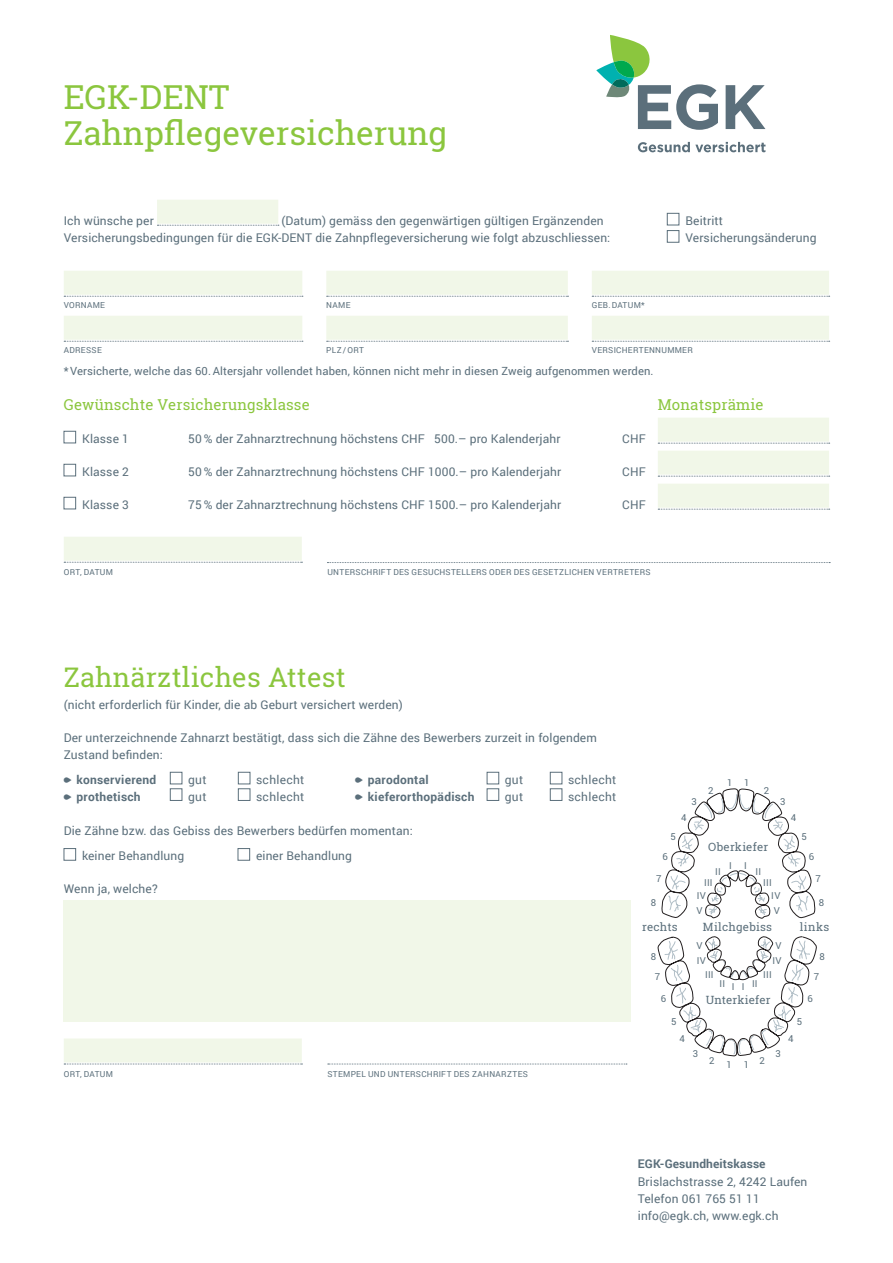
<style>
.page{position:relative;width:893px;height:1263px;background:#fff}
.page>*{position:absolute;margin:0;border:0;box-sizing:border-box;transform-origin:0 0}
.t1{font:33px/36px "Roboto Slab";color:#8bc63e}
.t2{font:27px "Roboto Slab";letter-spacing:.01em;color:#8bc63e}
.t3{font:15px "Roboto Slab";letter-spacing:.01em;color:#8bc63e}
.t4{font:12px/17.2px "Roboto";letter-spacing:.01em;color:#5b6f7b}
.t5{font:700 12px "Roboto";letter-spacing:.02em;color:#5b6f7b}
.t6{font:11.55px "Roboto Slab";letter-spacing:.02em;color:#5b6f7b}
.t7{font:11.25px "Roboto";letter-spacing:.01em;color:#5b6f7b}
.t8{font:9.6px "Roboto";letter-spacing:.015em;color:#5b6f7b}
.t9{font:8.25px "Roboto";letter-spacing:.035em;color:#5b6f7b}
.s1{font-family:"EGK";font-weight:400}
</style>
<div class="page">
<div style="left:64px;top:900px;width:567px;height:122px;background:#f1f7e8"></div>
<svg style="left:157px;top:225px;width:122px;height:1px"></svg>
<div style="left:157px;top:200px;width:121px;height:24px;background:#f1f7e8"></div>
<div style="left:667px;top:213px;width:12px;height:12px;border:1px solid #5b6f7b"></div>
<div style="left:667px;top:230px;width:12px;height:12px;border:1px solid #5b6f7b"></div>
<svg style="left:658px;top:443px;width:172px;height:1px"></svg>
<svg style="left:658px;top:476px;width:172px;height:1px"></svg>
<svg style="left:658px;top:509px;width:172px;height:1px"></svg>
<div style="left:64px;top:431px;width:12px;height:12px;border:1px solid #5b6f7b"></div>
<div style="left:658px;top:418px;width:171px;height:24px;background:#f1f7e8"></div>
<div style="left:64px;top:464px;width:12px;height:12px;border:1px solid #5b6f7b"></div>
<div style="left:658px;top:451px;width:171px;height:24px;background:#f1f7e8"></div>
<div style="left:64px;top:497px;width:12px;height:12px;border:1px solid #5b6f7b"></div>
<div style="left:658px;top:484px;width:171px;height:24px;background:#f1f7e8"></div>
<svg style="left:657px;top:788px;width:160px;height:269px"></svg>
<div style="left:64px;top:848px;width:12px;height:12px;border:1px solid #5b6f7b"></div>
<div style="left:238px;top:848px;width:12px;height:12px;border:1px solid #5b6f7b"></div>
<svg style="left:327px;top:562px;width:503px;height:1px"></svg>
<svg style="left:328px;top:1064px;width:299px;height:1px"></svg>
<svg style="left:64px;top:562px;width:238px;height:1px"></svg>
<div style="left:64px;top:537px;width:238px;height:24px;background:#f1f7e8"></div>
<svg style="left:64px;top:1063px;width:238px;height:1px"></svg>
<div style="left:64px;top:1038px;width:238px;height:24px;background:#f1f7e8"></div>
<div style="left:170px;top:772px;width:12px;height:12px;border:1px solid #5b6f7b"></div>
<div style="left:238px;top:772px;width:12px;height:12px;border:1px solid #5b6f7b"></div>
<div style="left:170px;top:788px;width:12px;height:13px;border:1px solid #5b6f7b"></div>
<div style="left:238px;top:788px;width:12px;height:13px;border:1px solid #5b6f7b"></div>
<div style="left:487px;top:772px;width:12px;height:12px;border:1px solid #5b6f7b"></div>
<div style="left:550px;top:772px;width:12px;height:12px;border:1px solid #5b6f7b"></div>
<div style="left:487px;top:788px;width:12px;height:13px;border:1px solid #5b6f7b"></div>
<div style="left:550px;top:788px;width:12px;height:13px;border:1px solid #5b6f7b"></div>
<svg style="left:64px;top:296px;width:239px;height:1px"></svg>
<svg style="left:327px;top:296px;width:241px;height:1px"></svg>
<svg style="left:592px;top:296px;width:238px;height:1px"></svg>
<svg style="left:64px;top:341px;width:239px;height:1px"></svg>
<svg style="left:327px;top:341px;width:241px;height:1px"></svg>
<svg style="left:592px;top:341px;width:238px;height:1px"></svg>
<div style="left:64px;top:271px;width:238px;height:24px;background:#f1f7e8"></div>
<div style="left:326px;top:271px;width:242px;height:24px;background:#f1f7e8"></div>
<div style="left:592px;top:271px;width:237px;height:24px;background:#f1f7e8"></div>
<div style="left:64px;top:316px;width:238px;height:24px;background:#f1f7e8"></div>
<div style="left:326px;top:316px;width:242px;height:24px;background:#f1f7e8"></div>
<div style="left:592px;top:316px;width:237px;height:24px;background:#f1f7e8"></div>
<svg style="left:596px;top:35px;width:122px;height:95px"></svg>
<svg style="left:726px;top:85px;width:39px;height:44px"></svg>
<svg style="left:638px;top:142px;width:127px;height:10px"></svg>
<h1 class="t1" style="left:64px;top:78px;width:385px">EGK-DENT<br>Zahnpflegeversicherung</h1>
<p class="t4" style="left:64px;top:212px;width:548px;text-indent:218px">(Datum) gemäss den gegenwärtigen gültigen Ergänzenden<br>Versicherungsbedingungen für die EGK-DENT die Zahnpflegeversicherung wie folgt abzuschliessen:</p>
<p class="t4" style="left:685px;top:212px;width:133px">Beitritt<br>Versicherungsänderung</p>
<p class="t4" style="left:64px;top:212px;width:92px">Ich wünsche per</p>
<p class="t9" style="left:64px;top:299px;width:43px">VORNAME</p>
<p class="t9" style="left:326px;top:299px;width:26px">NAME</p>
<p class="t9" style="left:592px;top:299px;width:55px">GEB.DATUM*</p>
<p class="t9" style="left:64px;top:344px;width:40px">ADRESSE</p>
<p class="t9" style="left:326px;top:344px;width:39px">PLZ/ORT</p>
<p class="t9" style="left:592px;top:344px;width:103px">VERSICHERTENNUMMER</p>
<p class="t7" style="left:64px;top:363px;width:591px">* Versicherte, welche das 60.Altersjahr vollendet haben, können nicht mehr in diesen Zweig aufgenommen werden.</p>
<p class="t3" style="left:64px;top:394px;width:248px">Gewünschte Versicherungsklasse</p>
<p class="t3" style="left:658px;top:394px;width:107px">Monatsprämie</p>
<p class="t4" style="left:82px;top:430px;width:48px">Klasse 1</p>
<p class="t4" style="left:188px;top:430px;width:374px">50% der Zahnarztrechnung höchstens CHF 500.– pro Kalenderjahr</p>
<p class="t4" style="left:622px;top:430px;width:25px">CHF</p>
<p class="t4" style="left:82px;top:463px;width:48px">Klasse 2</p>
<p class="t4" style="left:188px;top:463px;width:374px">50% der Zahnarztrechnung höchstens CHF 1000.– pro Kalenderjahr</p>
<p class="t4" style="left:622px;top:463px;width:25px">CHF</p>
<p class="t4" style="left:82px;top:496px;width:48px">Klasse 3</p>
<p class="t4" style="left:188px;top:496px;width:374px">75% der Zahnarztrechnung höchstens CHF 1500.– pro Kalenderjahr</p>
<p class="t4" style="left:622px;top:496px;width:25px">CHF</p>
<p class="t9" style="left:64px;top:566px;width:51px">ORT, DATUM</p>
<p class="t9" style="left:327px;top:566px;width:325px">UNTERSCHRIFT DES GESUCHSTELLERS ODER DES GESETZLICHEN VERTRETERS</p>
<h2 class="t2" style="left:64px;top:659px;width:283px">Zahnärztliches Attest</h2>
<p class="t4" style="left:64px;top:696px;width:341px">(nicht erforderlich für Kinder, die ab Geburt versichert werden)</p>
<p class="t4" style="left:64px;top:728px;width:535px">Der unterzeichnende Zahnarzt bestätigt, dass sich die Zähne des Bewerbers zurzeit in folgendem<br>Zustand befinden:</p>
<p class="t5" style="left:64px;top:771px;width:94px"><span class="s1">a</span> konservierend</p>
<p class="t4" style="left:188px;top:771px;width:20px">gut</p>
<p class="t4" style="left:256px;top:771px;width:50px">schlecht</p>
<p class="t5" style="left:64px;top:788px;width:78px"><span class="s1">a</span> prothetisch</p>
<p class="t4" style="left:188px;top:787px;width:20px">gut</p>
<p class="t4" style="left:256px;top:787px;width:50px">schlecht</p>
<p class="t5" style="left:355px;top:771px;width:75px"><span class="s1">a</span> parodontal</p>
<p class="t4" style="left:505px;top:771px;width:20px">gut</p>
<p class="t4" style="left:568px;top:771px;width:50px">schlecht</p>
<p class="t5" style="left:355px;top:788px;width:121px"><span class="s1">a</span> kieferorthopädisch</p>
<p class="t4" style="left:505px;top:787px;width:20px">gut</p>
<p class="t4" style="left:568px;top:787px;width:50px">schlecht</p>
<p class="t4" style="left:82px;top:818px;width:332px;line-height:25px;text-indent:-18px">Die Zähne bzw. das Gebiss des Bewerbers bedürfen momentan: keiner Behandlung</p>
<p class="t4" style="left:256px;top:847px;width:97px">einer Behandlung</p>
<p class="t4" style="left:64px;top:880px;width:95px">Wenn ja, welche?</p>
<p class="t9" style="left:64px;top:1068px;width:51px">ORT, DATUM</p>
<p class="t9" style="left:327px;top:1068px;width:202px">STEMPEL UND UNTERSCHRIFT DES ZAHNARZTES</p>
<p class="t8" style="left:727px;top:776px;width:24px">1 1</p>
<p class="t8" style="left:708px;top:783px;width:7px">2</p>
<p class="t8" style="left:764px;top:783px;width:7px">2</p>
<p class="t8" style="left:691px;top:794px;width:7px">3</p>
<p class="t8" style="left:780px;top:794px;width:7px">3</p>
<p class="t8" style="left:681px;top:811px;width:7px">4</p>
<p class="t8" style="left:791px;top:811px;width:7px">4</p>
<p class="t8" style="left:670px;top:829px;width:7px">5</p>
<p class="t8" style="left:801px;top:829px;width:7px">5</p>
<p class="t6" style="left:708px;top:839px;width:61px">Oberkiefer</p>
<p class="t8" style="left:662px;top:850px;width:7px">6</p>
<p class="t8" style="left:809px;top:850px;width:7px">6</p>
<p class="t8" style="left:729px;top:858px;width:4px">I</p>
<p class="t8" style="left:744px;top:858px;width:4px">I</p>
<p class="t8" style="left:715px;top:864px;width:7px">II</p>
<p class="t8" style="left:756px;top:864px;width:7px">II</p>
<p class="t8" style="left:656px;top:871px;width:7px">7</p>
<p class="t8" style="left:815px;top:871px;width:7px">7</p>
<p class="t8" style="left:704px;top:875px;width:10px">III</p>
<p class="t8" style="left:763px;top:875px;width:10px">III</p>
<p class="t8" style="left:697px;top:888px;width:11px">IV</p>
<p class="t8" style="left:771px;top:888px;width:11px">IV</p>
<p class="t8" style="left:651px;top:896px;width:7px">8</p>
<p class="t8" style="left:819px;top:896px;width:7px">8</p>
<p class="t8" style="left:697px;top:903px;width:8px">V</p>
<p class="t8" style="left:774px;top:903px;width:8px">V</p>
<p class="t8" style="left:697px;top:938px;width:8px">V</p>
<p class="t8" style="left:775px;top:938px;width:8px">V</p>
<p class="t6" style="left:703px;top:919px;width:71px">Milchgebiss</p>
<p class="t6" style="left:642px;top:919px;width:37px">rechts</p>
<p class="t6" style="left:800px;top:919px;width:31px">links</p>
<p class="t8" style="left:651px;top:950px;width:7px">8</p>
<p class="t8" style="left:820px;top:950px;width:7px">8</p>
<p class="t8" style="left:655px;top:970px;width:7px">7</p>
<p class="t8" style="left:814px;top:970px;width:7px">7</p>
<p class="t8" style="left:661px;top:992px;width:7px">6</p>
<p class="t8" style="left:807px;top:992px;width:7px">6</p>
<p class="t8" style="left:671px;top:1015px;width:7px">5</p>
<p class="t8" style="left:797px;top:1015px;width:7px">5</p>
<p class="t8" style="left:680px;top:1031px;width:7px">4</p>
<p class="t8" style="left:788px;top:1031px;width:7px">4</p>
<p class="t8" style="left:693px;top:1046px;width:7px">3</p>
<p class="t8" style="left:776px;top:1046px;width:7px">3</p>
<p class="t8" style="left:709px;top:1054px;width:7px">2</p>
<p class="t8" style="left:760px;top:1054px;width:7px">2</p>
<p class="t8" style="left:726px;top:1058px;width:7px">1</p>
<p class="t8" style="left:744px;top:1058px;width:7px">1</p>
<p class="t8" style="left:697px;top:954px;width:11px">IV</p>
<p class="t8" style="left:772px;top:954px;width:11px">IV</p>
<p class="t8" style="left:705px;top:968px;width:10px">III</p>
<p class="t8" style="left:763px;top:968px;width:10px">III</p>
<p class="t8" style="left:720px;top:977px;width:7px">II</p>
<p class="t8" style="left:752px;top:977px;width:7px">II</p>
<p class="t8" style="left:732px;top:980px;width:14px">I I</p>
<p class="t6" style="left:706px;top:992px;width:66px">Unterkiefer</p>
<p class="t5" style="left:638px;top:1156px;width:129px">EGK-Gesundheitskasse</p>
<p class="t4" style="left:638px;top:1172px;width:171px">Brislachstrasse 2, 4242 Laufen<br>Telefon 061 765 51 11 info@egk.ch, www.egk.ch</p>
</div>
